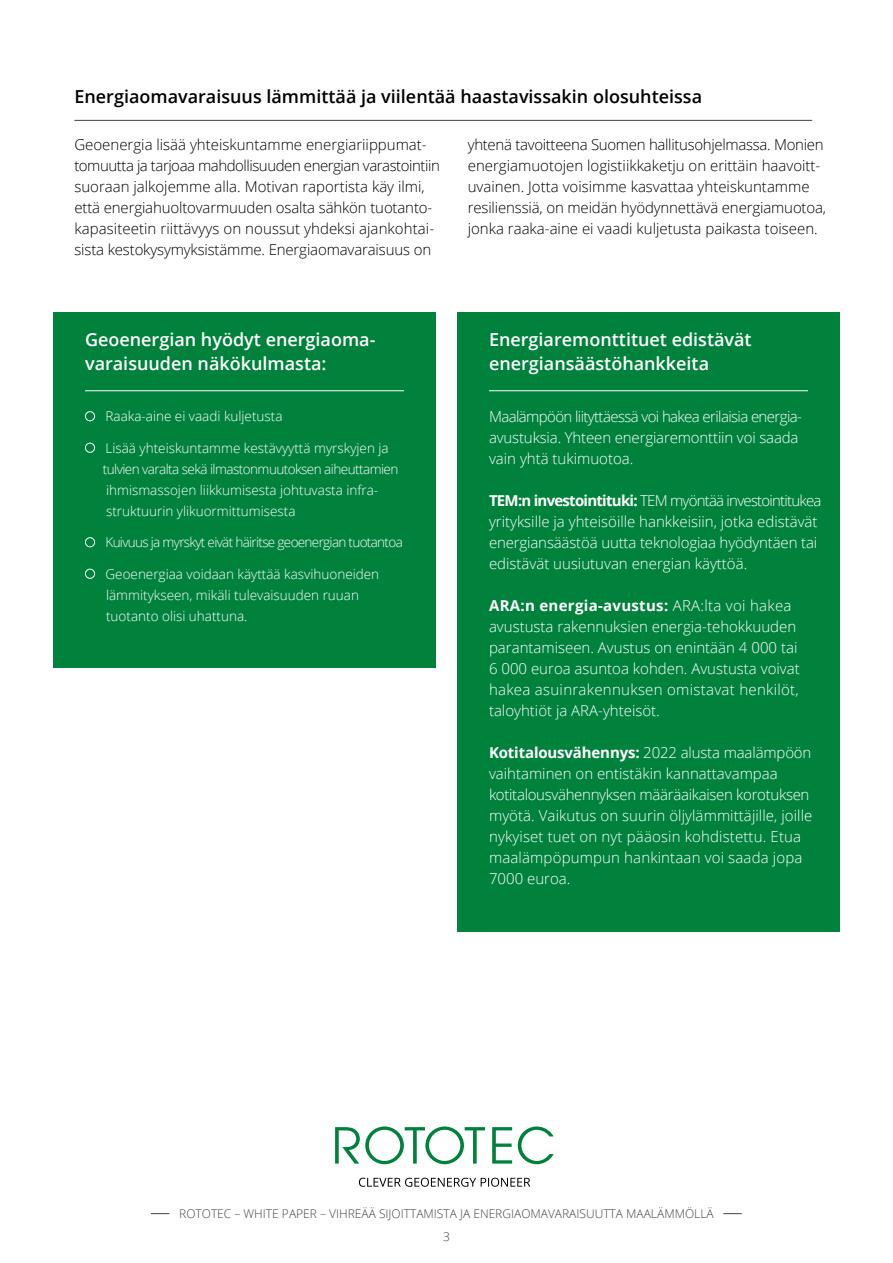
<style>
.page{position:relative;width:893px;height:1263px;background:#fff}
.page>*{position:absolute;margin:0;border:0;box-sizing:border-box;transform-origin:0 0}
.t1{font:600 18px/24px "Open Sans";color:#fff}
.t2{font:600 18px "Open Sans";color:#000}
.t3{font:300 15px/21px "Open Sans";color:#fff}
.t4{font:300 15px/21px "Open Sans";color:#000}
.t5{font:300 13.5px/21px "Open Sans";color:#fff}
.t6{font:300 13.5px "Open Sans";letter-spacing:-.05em;color:#fff}
.t7{font:300 12px/23.1px "Open Sans";color:#424242;text-align:center}
.s1{font-weight:700}
</style>
<div class="page">
<svg style="left:723px;top:1213px;width:19px;height:1px"></svg>
<svg style="left:151px;top:1213px;width:18px;height:1px"></svg>
<svg style="left:492px;top:1127px;width:20px;height:36px"></svg>
<svg style="left:518px;top:1126px;width:36px;height:38px"></svg>
<svg style="left:335px;top:1126px;width:150px;height:38px"></svg>
<svg style="left:359px;top:1178px;width:171px;height:9px"></svg>
<hr style="left:74px;top:120px;width:738px;height:1px;background:#424242">
<div style="left:53px;top:313px;width:383px;height:355px;background:#00823d"></div>
<div style="left:85px;top:411px;width:10px;height:10px;border:1px solid #fff;border-radius:50%"></div>
<div style="left:85px;top:443px;width:10px;height:10px;border:1px solid #fff;border-radius:50%"></div>
<div style="left:85px;top:537px;width:10px;height:10px;border:1px solid #fff;border-radius:50%"></div>
<div style="left:85px;top:569px;width:10px;height:10px;border:1px solid #fff;border-radius:50%"></div>
<hr style="left:85px;top:390px;width:319px;height:1px;background:#fff">
<div style="left:457px;top:313px;width:383px;height:619px;background:#00823d"></div>
<hr style="left:489px;top:390px;width:319px;height:1px;background:#fff">
<p class="t2" style="left:74px;top:84px;width:629px">Energiaomavaraisuus lämmittää ja viilentää haastavissakin olosuhteissa</p>
<p class="t4" style="left:74px;top:133px;width:367px">Geoenergia lisää yhteiskuntamme energiariippumat&shy;tomuutta ja tarjoaa mahdollisuuden energian varastointiin suoraan jalkojemme alla. Motivan raportista käy ilmi, että energiahuoltovarmuuden osalta sähkön tuotanto&shy;kapasiteetin riittävyys on noussut yhdeksi ajankohtai&shy;sista kestokysymyksistämme. Energiaomavaraisuus on</p>
<p class="t4" style="left:468px;top:133px;width:360px">yhtenä tavoitteena Suomen hallitusohjelmassa. Monien energiamuotojen logistiikkaketju on erittäin haavoitt&shy;uvainen. Jotta voisimme kasvattaa yhteiskuntamme resilienssiä, on meidän hyödynnettävä energiamuotoa, jonka raaka-aine ei vaadi kuljetusta paikasta toiseen.</p>
<p class="t1" style="left:85px;top:327px;width:292px">Geoenergian hyödyt energiaoma&shy;varaisuuden näkökulmasta:</p>
<p class="t5" style="left:106px;top:405px;width:178px">Raaka-aine ei vaadi kuljetusta</p>
<p class="t5" style="left:103px;top:437px;width:297px">Lisää yhteiskuntamme kestävyyttä myrskyjen ja tulvien varalta sekä ilmastonmuutoksen aiheuttamien ihmismassojen liikkumisesta johtuvasta infra&shy;struktuurin ylikuormittumisesta</p>
<p class="t6" style="left:105px;top:533px;width:299px">Kuivuus ja myrskyt eivät häiritse geoenergian tuotantoa</p>
<p class="t5" style="left:106px;top:563px;width:275px">Geoenergiaa voidaan käyttää kasvihuoneiden lämmitykseen, mikäli tulevaisuuden ruuan tuotanto olisi uhattuna.</p>
<p class="t1" style="left:489px;top:327px;width:264px">Energiaremonttituet edistävät energiansäästöhankkeita</p>
<p class="t3" style="left:489px;top:406px;width:314px">Maalämpöön liityttäessä voi hakea erilaisia energia&shy;avustuksia. Yhteen energiaremonttiin voi saada vain yhtä tukimuotoa.</p>
<p class="t3" style="left:489px;top:490px;width:334px"><span class="s1">TEM:n investointituki:</span> TEM myöntää investointitukea yrityksille ja yhteisöille hankkeisiin, jotka edistävät energiansäästöä uutta teknologiaa hyödyntäen tai edistävät uusiutuvan energian käyttöä.</p>
<p class="t3" style="left:489px;top:595px;width:312px"><span class="s1">ARA:n energia-avustus:</span> ARA:lta voi hakea avustusta rakennuksien energia-tehokkuuden parantamiseen. Avustus on enintään 4 000 tai 6 000 euroa asuntoa kohden. Avustusta voivat hakea asuinrakennuksen omistavat henkilöt, taloyhtiöt ja ARA-yhteisöt.</p>
<p class="t3" style="left:489px;top:742px;width:325px"><span class="s1">Kotitalousvähennys:</span> 2022 alusta maalämpöön vaihtaminen on entistäkin kannattavampaa kotitalousvähennyksen määräaikaisen korotuksen myötä. Vaikutus on suurin öljylämmittäjille, joille nykyiset tuet on nyt pääosin kohdistettu. Etua maalämpöpumpun hankintaan voi saada jopa 7000 euroa.</p>
<p class="t7" style="left:179px;top:1202px;width:536px">ROTOTEC – WHITE PAPER – VIHREÄÄ SIJOITTAMISTA JA ENERGIAOMAVARAISUUTTA MAALÄMMÖLLÄ<br>3</p>
</div>
